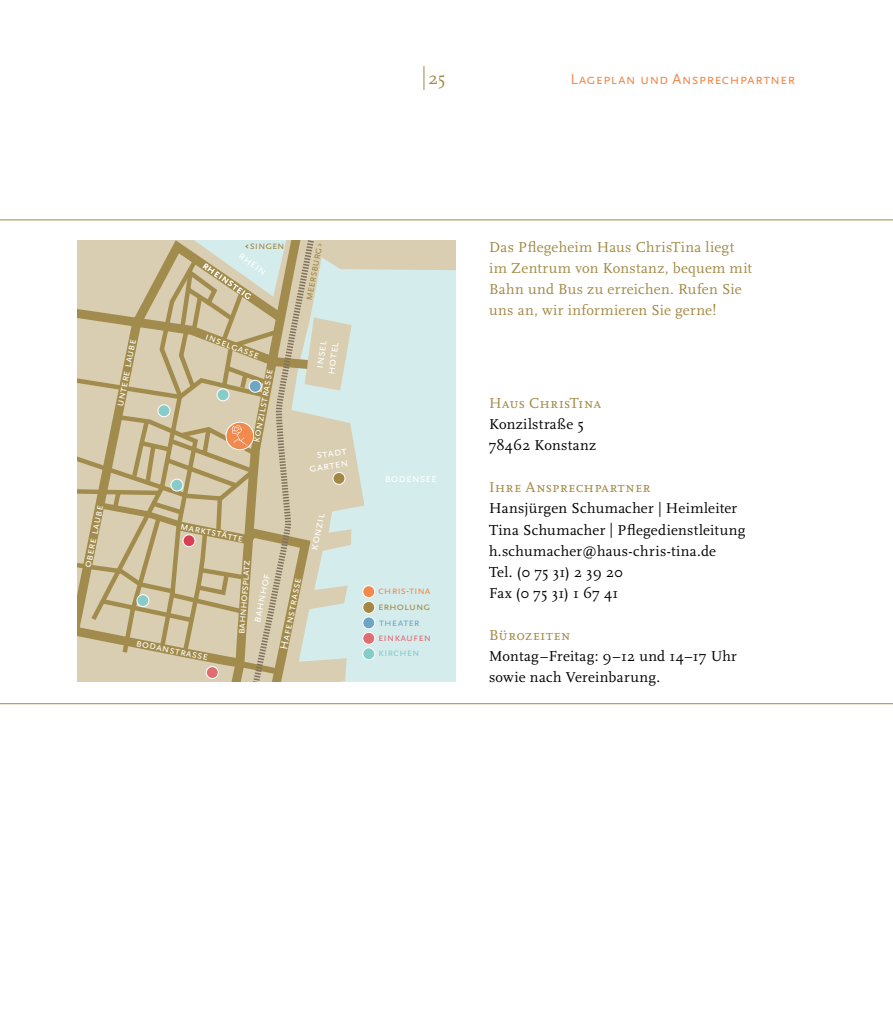
<style>
.page{position:relative;width:893px;height:1021px;background:#fff}
.page>*{position:absolute;margin:0;border:0;box-sizing:border-box;transform-origin:0 0}
.t1{font:18px "Scala";color:#a28844}
.t2{font:15px/21px "Scala";letter-spacing:.02em;color:#000}
.t3{font:15px/21px "Scala";letter-spacing:.02em;color:#a28844}
.t4{font:15px "Scala Caps";letter-spacing:.01em;color:#a28844}
.t5{font:15px "Scala Sans Caps";letter-spacing:.01em;color:#f08a4e}
.t6{font:12px/12px "Scala Sans Caps";letter-spacing:.005em;color:#fff;text-align:right}
.t7{font:11.25px "Scala Sans Caps";color:#fff}
.t8{font:11.25px "Scala Sans Caps";color:#a28844}
.t9{font:11.25px "Scala Sans Caps";color:#f08a4e}
.t10{font:11.25px "Scala Sans Caps";color:#e16c72}
.t11{font:11.25px "Scala Sans Caps";color:#88ccca}
.t12{font:11.25px "Scala Sans Caps";color:#6da5c5}
.s1{font-family:"Scala Sans";font-weight:700}
</style>
<div class="page">
<svg style="left:424px;top:66px;width:1px;height:24px"></svg>
<hr style="left:0;top:219px;width:893px;height:1px;background:#a28844">
<hr style="left:0;top:703px;width:893px;height:1px;background:#a28844">
<svg style="left:324px;top:257px;width:131px;height:424px;background:#d5e8e4"></svg>
<svg style="left:77px;top:265px;width:18px;height:394px;background:#cdc09c"></svg>
<svg style="left:95px;top:241px;width:131px;height:440px;background:#cabc96"></svg>
<svg style="left:226px;top:241px;width:98px;height:440px;background:#cac1a1"></svg>
<div style="left:183px;top:534px;width:12px;height:12px;background:#da4054;border-radius:50%"></div>
<div style="left:183px;top:534px;width:12px;height:13px;border:1px solid #fff;border-radius:50%"></div>
<div style="left:206px;top:666px;width:12px;height:12px;background:#e16c72;border-radius:50%"></div>
<div style="left:206px;top:666px;width:13px;height:13px;border:1px solid #fff;border-radius:50%"></div>
<div style="left:217px;top:389px;width:12px;height:12px;background:#88ccca;border-radius:50%"></div>
<div style="left:217px;top:388px;width:12px;height:13px;border:1px solid #fff;border-radius:50%"></div>
<div style="left:158px;top:405px;width:12px;height:12px;background:#88ccca;border-radius:50%"></div>
<div style="left:158px;top:404px;width:12px;height:13px;border:1px solid #fff;border-radius:50%"></div>
<svg style="left:226px;top:422px;width:28px;height:28px"></svg>
<div style="left:226px;top:422px;width:28px;height:28px;border:1px solid #fff;border-radius:50%"></div>
<svg style="left:231px;top:425px;width:17px;height:20px"></svg>
<div style="left:249px;top:380px;width:12px;height:12px;background:#6da5c5;border-radius:50%"></div>
<div style="left:249px;top:380px;width:13px;height:12px;border:1px solid #fff;border-radius:50%"></div>
<div style="left:333px;top:472px;width:12px;height:12px;background:#a28844;border-radius:50%"></div>
<div style="left:333px;top:472px;width:12px;height:13px;border:1px solid #fff;border-radius:50%"></div>
<div style="left:171px;top:479px;width:12px;height:12px;background:#88ccca;border-radius:50%"></div>
<div style="left:171px;top:479px;width:12px;height:12px;border:1px solid #fff;border-radius:50%"></div>
<div style="left:137px;top:594px;width:12px;height:12px;background:#88ccca;border-radius:50%"></div>
<div style="left:137px;top:594px;width:12px;height:13px;border:1px solid #fff;border-radius:50%"></div>
<div style="left:363px;top:632px;width:12px;height:12px;background:#e16c72;border-radius:50%"></div>
<div style="left:362px;top:632px;width:13px;height:12px;border:1px solid #fff;border-radius:50%"></div>
<div style="left:363px;top:647px;width:12px;height:12px;background:#88ccca;border-radius:50%"></div>
<div style="left:362px;top:647px;width:13px;height:13px;border:1px solid #fff;border-radius:50%"></div>
<div style="left:363px;top:617px;width:12px;height:12px;background:#6da5c5;border-radius:50%"></div>
<div style="left:362px;top:616px;width:13px;height:13px;border:1px solid #fff;border-radius:50%"></div>
<div style="left:363px;top:601px;width:12px;height:12px;background:#a28844;border-radius:50%"></div>
<div style="left:362px;top:601px;width:13px;height:12px;border:1px solid #fff;border-radius:50%"></div>
<div style="left:363px;top:585px;width:12px;height:12px;background:#f08a4e;border-radius:50%"></div>
<div style="left:362px;top:585px;width:13px;height:13px;border:1px solid #fff;border-radius:50%"></div>
<svg style="left:254px;top:437px;width:6px;height:5px"></svg>
<svg style="left:118px;top:387px;width:9px;height:19px"></svg>
<p class="t1" style="left:429px;top:68px;width:19px">25</p>
<p class="t5" style="left:570px;top:71px;width:226px">Lageplan und Ansprechpartner</p>
<p class="t7" style="left:81px;top:566px;width:65px;rotate:-79deg">obere laube</p>
<p class="t7" style="left:117px;top:386px;width:50px;rotate:-79deg">ere laube</p>
<p class="t8" style="left:245px;top:239px;width:41px"><span class="s1">‹</span> singen</p>
<p class="t8" style="left:302px;top:299px;width:60px;rotate:-79deg">meersburg ›</p>
<p class="t6" style="left:243px;top:249px;width:34px;rotate:36deg">rhein</p>
<p class="t7" style="left:207px;top:259px;width:59px;rotate:35deg">rheinsteig</p>
<p class="t7" style="left:208px;top:330px;width:58px;rotate:21deg">inselgasse</p>
<p class="t7" style="left:250px;top:435px;width:70px;rotate:-79deg">onzilstrasse</p>
<p class="t6" style="left:313px;top:372px;width:34px;text-align:center;rotate:-82deg">insel hotel</p>
<p class="t6" style="left:307px;top:450px;width:41px;rotate:-8deg">stadt garten</p>
<p class="t7" style="left:182px;top:519px;width:65px;rotate:11deg">marktstätte</p>
<p class="t7" style="left:235px;top:633px;width:75px;rotate:-86deg">bahnhofsplatz</p>
<p class="t7" style="left:138px;top:636px;width:75px;rotate:12deg">bodanstrasse</p>
<p class="t6" style="left:250px;top:621px;width:52px;rotate:-78deg">bahnhof</p>
<p class="t7" style="left:278px;top:647px;width:74px;rotate:-79deg">Hafenstrasse</p>
<p class="t6" style="left:308px;top:548px;width:39px;rotate:-78deg">konzil</p>
<p class="t6" style="left:385px;top:472px;width:54px">bodensee</p>
<p class="t9" style="left:378px;top:584px;width:54px">chris-tina</p>
<p class="t8" style="left:378px;top:600px;width:54px">erholung</p>
<p class="t12" style="left:379px;top:615px;width:42px">theater</p>
<p class="t10" style="left:378px;top:631px;width:55px">einkaufen</p>
<p class="t11" style="left:378px;top:646px;width:43px">kirchen</p>
<p class="t3" style="left:489px;top:237px;width:264px">Das Pflegeheim Haus ChrisTina liegt im Zentrum von Konstanz, bequem mit Bahn und Bus zu erreichen. Rufen Sie uns an, wir informieren Sie gerne!</p>
<p class="t4" style="left:489px;top:395px;width:113px">Haus ChrisTina</p>
<p class="t2" style="left:489px;top:414px;width:109px">Konzilstraße 5<br>78462 Konstanz</p>
<p class="t4" style="left:489px;top:479px;width:163px">Ihre Ansprechpartner</p>
<p class="t2" style="left:489px;top:498px;width:258px">Hansjürgen Schumacher | Heimleiter<br>Tina Schumacher | Pflegedienstleitung h.schumacher@haus-chris-tina.de<br>Tel. (0 75 31) 2 39 20<br>Fax (0 75 31) 1 67 41</p>
<p class="t4" style="left:489px;top:626px;width:83px">Bürozeiten</p>
<p class="t2" style="left:489px;top:645px;width:249px">Montag–Freitag: 9–12 und 14–17 Uhr sowie nach Vereinbarung.</p>
</div>
